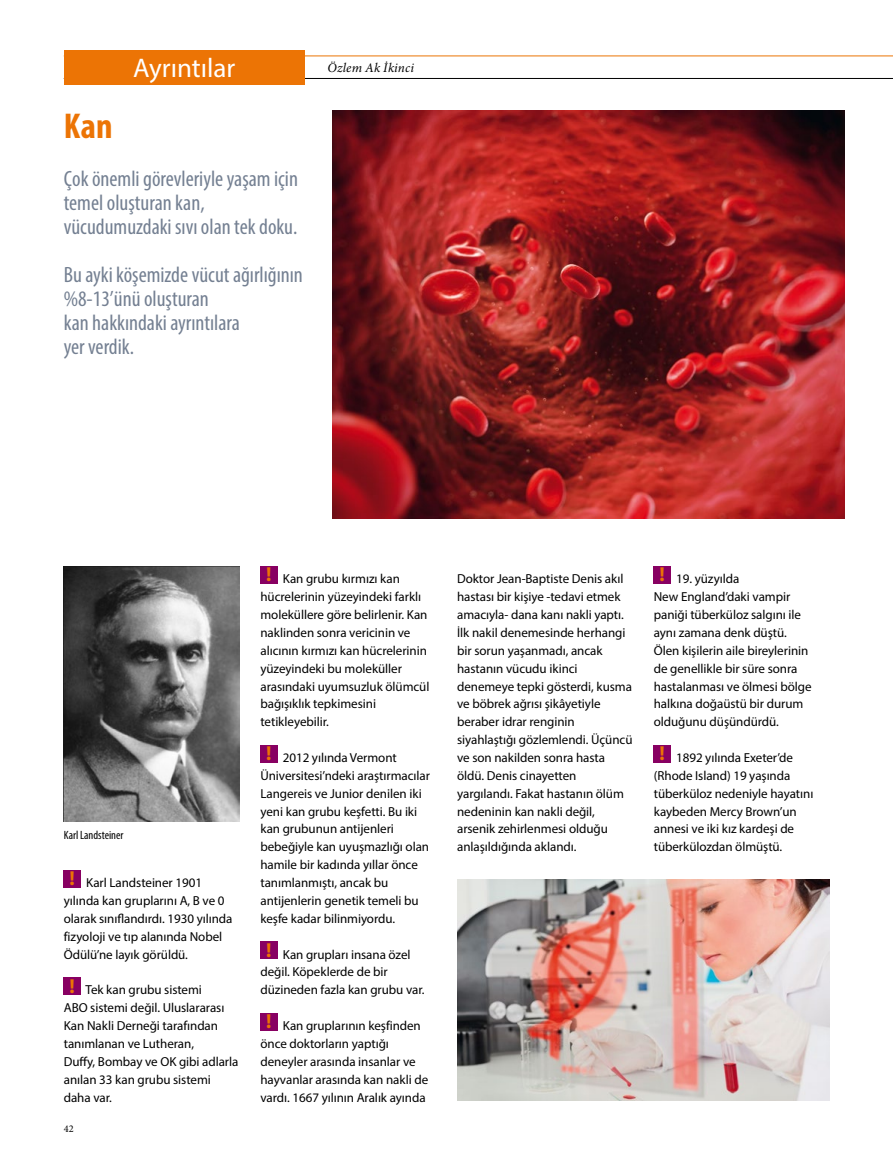
<style>
.page{position:relative;width:893px;height:1170px;background:#fff}
.page>*{position:absolute;margin:0;border:0;box-sizing:border-box;transform-origin:0 0}
.t1{font:700 condensed 36px "Myriad Pro";color:#ec7405}
.t2{font:27px "Myriad Pro";color:#fff}
.t3{font:condensed 22.2px/24px "Myriad Pro";color:#748092}
.t4{font:italic 13.2px "Minion Pro";letter-spacing:.015em;color:#000}
.t5{font:13.05px/17.9px "Myriad Pro";letter-spacing:-.005em;color:#000}
.t6{font:condensed 12px "Myriad Pro";color:#000}
.t7{font:10.35px "Minion Pro";color:#000}
.s1{font-weight:700;font-size:20.25px;color:#ec7405}
</style>
<div class="page">
<div style="left:64px;top:870px;width:17px;height:17px;background:#880062"></div>
<div style="left:64px;top:977px;width:17px;height:17px;background:#880062"></div>
<div style="left:260px;top:566px;width:17px;height:17px;background:#880062"></div>
<div style="left:260px;top:745px;width:17px;height:17px;background:#880062"></div>
<div style="left:260px;top:941px;width:17px;height:17px;background:#880062"></div>
<div style="left:260px;top:1012px;width:17px;height:17px;background:#880062"></div>
<div style="left:654px;top:566px;width:17px;height:17px;background:#880062"></div>
<div style="left:654px;top:745px;width:17px;height:17px;background:#880062"></div>
<hr style="left:64px;top:56px;width:829px;height:1px;background:#ec7405">
<hr style="left:64px;top:78px;width:829px;height:1px;background:#000">
<div style="left:64px;top:50px;width:241px;height:34px;background:#ec7405"></div>
<img style="left:457px;top:879px;width:372px;height:221px">
<img style="left:333px;top:111px;width:511px;height:407px">
<img style="left:64px;top:566px;width:175px;height:255px">
<h2 class="t2" style="left:133px;top:52px;width:104px">Ayrıntılar</h2>
<p class="t4" style="left:327px;top:58px;width:88px">Özlem Ak İkinci</p>
<h1 class="t1" style="left:64px;top:103px;width:50px">Kan</h1>
<h3 class="t3" style="left:64px;top:166px;width:236px">Çok önemli görevleriyle yaşam için temel oluşturan kan, vücudumuzdaki sıvı olan tek doku.</h3>
<h3 class="t3" style="left:64px;top:262px;width:241px">Bu ayki köşemizde vücut ağırlığının %8-13’ünü oluşturan<br>kan hakkındaki ayrıntılara<br>yer verdik.</h3>
<p class="t6" style="left:64px;top:827px;width:61px">Karl Landsteiner</p>
<p class="t5" style="left:64px;top:873px;width:170px;text-indent:6px"><span class="s1">!</span> Karl Landsteiner 1901 yılında kan gruplarını A, B ve 0 olarak sınıflandırdı. 1930 yılında fizyoloji ve tıp alanında Nobel<br>Ödülü’ne layık görüldü.</p>
<p class="t5" style="left:64px;top:980px;width:176px;text-indent:6px"><span class="s1">!</span> Tek kan grubu sistemi<br>ABO sistemi değil. Uluslararası<br>Kan Nakli Derneği tarafından tanımlanan ve Lutheran,<br>Duffy, Bombay ve OK gibi adlarla anılan 33 kan grubu sistemi daha var.</p>
<p class="t7" style="left:64px;top:1121px;width:11px">42</p>
<p class="t5" style="left:260px;top:569px;width:170px;text-indent:6px"><span class="s1">!</span> Kan grubu kırmızı kan hücrelerinin yüzeyindeki farklı moleküllere göre belirlenir. Kan naklinden sonra vericinin ve alıcının kırmızı kan hücrelerinin yüzeyindeki bu moleküller arasındaki uyumsuzluk ölümcül bağışıklık tepkimesini tetikleyebilir.</p>
<p class="t5" style="left:260px;top:748px;width:171px;text-indent:6px"><span class="s1">!</span> 2012 yılında Vermont<br>Üniversitesi’ndeki araştırmacılar<br>Langereis ve Junior denilen iki yeni kan grubu keşfetti. Bu iki kan grubunun antijenleri bebeğiyle kan uyuşmazlığı olan hamile bir kadında yıllar önce tanımlanmıştı, ancak bu antijenlerin genetik temeli bu keşfe kadar bilinmiyordu.</p>
<p class="t5" style="left:260px;top:944px;width:166px;text-indent:6px"><span class="s1">!</span> Kan grupları insana özel değil. Köpeklerde de bir düzineden fazla kan grubu var.</p>
<p class="t5" style="left:260px;top:1016px;width:169px;text-indent:6px"><span class="s1">!</span> Kan gruplarının keşfinden önce doktorların yaptığı deneyler arasında insanlar ve hayvanlar arasında kan nakli de vardı. 1667 yılının Aralık ayında</p>
<p class="t5" style="left:457px;top:569px;width:177px">Doktor Jean-Baptiste Denis akıl hastası bir kişiye -tedavi etmek amacıyla- dana kanı nakli yaptı.<br>İlk nakil denemesinde herhangi bir sorun yaşanmadı, ancak hastanın vücudu ikinci denemeye tepki gösterdi, kusma ve böbrek ağrısı şikâyetiyle beraber idrar renginin siyahlaştığı gözlemlendi. Üçüncü ve son nakilden sonra hasta öldü. Denis cinayetten yargılandı. Fakat hastanın ölüm nedeninin kan nakli değil, arsenik zehirlenmesi olduğu anlaşıldığında aklandı.</p>
<p class="t5" style="left:654px;top:569px;width:159px;text-indent:6px"><span class="s1">!</span> 19. yüzyılda<br>New England’daki vampir paniği tüberküloz salgını ile aynı zamana denk düştü.<br>Ölen kişilerin aile bireylerinin de genellikle bir süre sonra hastalanması ve ölmesi bölge halkına doğaüstü bir durum olduğunu düşündürdü.</p>
<p class="t5" style="left:654px;top:748px;width:161px;text-indent:6px"><span class="s1">!</span> 1892 yılında Exeter’de (Rhode Island) 19 yaşında tüberküloz nedeniyle hayatını kaybeden Mercy Brown’un annesi ve iki kız kardeşi de tüberkülozdan ölmüştü.</p>
</div>
